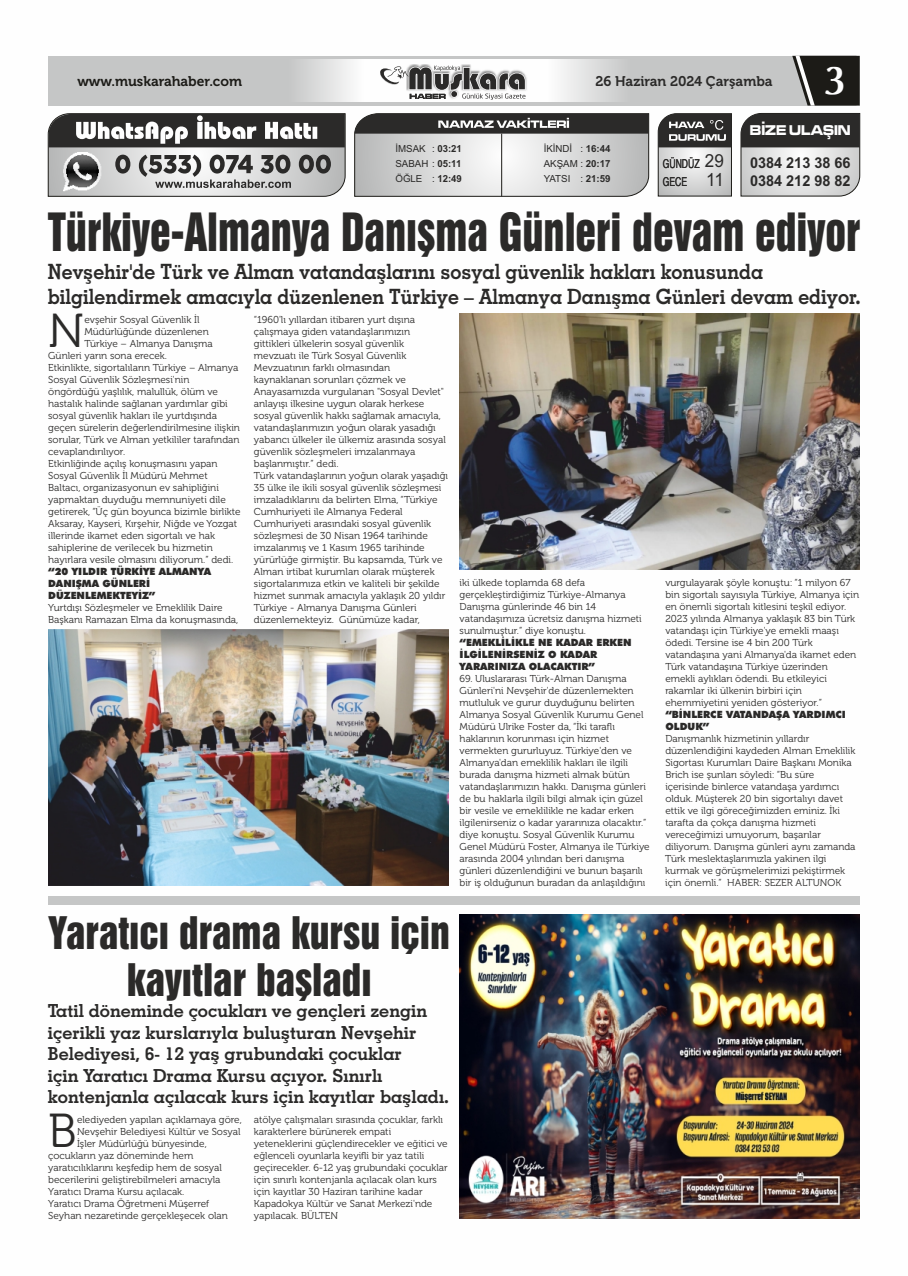
<style>
.page{position:relative;width:908px;height:1276px;background:#fff}
.page>*{position:absolute;margin:0;border:0;box-sizing:border-box;transform-origin:0 0}
.t1{font:48.1px "Swiss 921 BT";color:#2b2a29;scale:.88 1}
.t2{font:47.5px "Museo 300";color:#2b2a29}
.t3{font:41px/47.3px "Swiss 921 BT";color:#2b2a29;text-align:center}
.t4{font:700 40.7px "Optima";color:#fefefe}
.t5{font:21.1px/25.3px "Geometric Slabserif 703 Bold BT";color:#2b2a29;scale:.93 1}
.t6{font:18px/21.6px "Geometric Slabserif 703 Bold BT";color:#2b2a29}
.t7{font:700 15px/17.1px "Arial Narrow";color:#2b2a29;scale:1.17 1}
.t8{font:14.7px "Microgramma D Bold Exte";color:#fefefe;scale:.85 1}
.t9{font:14px "Museo 700";color:#2b2a29}
.t10{font:14px "Museo 700";color:#1c1b17}
.t11{font:condensed 12.3px "Helvetica";color:#2b2a29;scale:.86 1}
.t12{font:10px/12px "Museo 300";color:#2b2a29}
.t13{font:900 10px/12px "Futura BT";color:#2b2a29}
.t14{font:9.7px/14.8px "Arial";color:#2b2a29}
.t15{font:700 9.7px "Arial";color:#2b2a29}
.s1{font-weight:700}
.s2{font-weight:400}
.s3{font-family:"Arial";font-stretch:normal;font-size:18px}
.s4{font-family:"Arial";font-stretch:normal;font-size:18.1px}
</style>
<div class="page">
<div style="left:48px;top:56px;width:811px;height:50px;background:#c5c6c6"></div>
<img style="left:303px;top:60px;width:312px;height:41px">
<svg style="left:792px;top:56px;width:67px;height:50px;background:#3e3d3a"></svg>
<img style="left:406px;top:64px;width:121px;height:36px">
<svg style="left:378px;top:66px;width:148px;height:36px;background:#adacac"></svg>
<svg style="left:47px;top:113px;width:299px;height:84px;background:#8e8e8e"></svg>
<svg style="left:354px;top:113px;width:295px;height:84px;background:#b0b0b0"></svg>
<svg style="left:657px;top:113px;width:75px;height:84px;background:#9d9c9c"></svg>
<svg style="left:740px;top:112px;width:120px;height:85px;background:#969695"></svg>
<img style="left:459px;top:313px;width:400px;height:256px">
<img style="left:48px;top:630px;width:400px;height:256px">
<div style="left:48px;top:896px;width:811px;height:8px;background:#c5c6c6"></div>
<img style="left:459px;top:914px;width:400px;height:304px">
<h3 class="t10" style="left:77px;top:75px;width:166px">www.muskarahaber.com</h3>
<h3 class="t9" style="left:595px;top:75px;width:179px">26 Haziran 2024 Çarşamba</h3>
<h3 class="t4" style="left:822px;top:62px;width:26px">3</h3>
<h3 class="t8" style="left:749px;top:124px;width:120px">BİZE ULAŞIN</h3>
<p class="t14" style="left:395px;top:143px;width:67px">İMSAK<br>SABAH : <span class="s1">05:11</span></p>
<p class="t14" style="left:543px;top:143px;width:68px">İKİNDİ<br>AKŞAM : <span class="s1">20:17</span></p>
<p class="t15" style="left:432px;top:145px;width:31px"><span class="s2">:</span> 03:21</p>
<p class="t15" style="left:580px;top:145px;width:32px"><span class="s2">:</span> 16:44</p>
<p class="t14" style="left:395px;top:172px;width:68px">ÖĞLE : <span class="s1">12:49</span></p>
<p class="t14" style="left:543px;top:172px;width:68px">YATSI : <span class="s1">21:59</span></p>
<p class="t11" style="left:662px;top:159px;width:73px">GÜNDÜZ <span class="s3">29</span></p>
<h3 class="t7" style="left:749px;top:156px;width:87px">0384 213 38 66<br>0384 212 98 82</h3>
<p class="t11" style="left:662px;top:177px;width:73px">GECE <span class="s4">11</span></p>
<h1 class="t1" style="left:48px;top:215px;width:924px">Türkiye-Almanya Danışma Günleri devam ediyor</h1>
<h3 class="t5" style="left:48px;top:261px;width:875px">Nevşehir'de Türk ve Alman vatandaşlarını sosyal güvenlik hakları konusunda bilgilendirmek amacıyla düzenlenen Türkiye – Almanya Danışma Günleri devam ediyor.</h3>
<h2 class="t2" style="left:48px;top:311px;width:38px">N</h2>
<p class="t12" style="left:84px;top:314px;width:117px">evşehir Sosyal Güvenlik İl</p>
<p class="t12" style="left:84px;top:326px;width:126px">Müdürlüğünde düzenlenen</p>
<p class="t12" style="left:84px;top:338px;width:130px">Türkiye – Almanya Danışma</p>
<p class="t12" style="left:48px;top:350px;width:120px">Günleri yarın sona erecek.</p>
<p class="t12" style="left:48px;top:362px;width:191px">Etkinlikte, sigortalıların Türkiye – Almanya</p>
<p class="t12" style="left:48px;top:374px;width:143px">Sosyal Güvenlik Sözleşmesi'nin</p>
<p class="t12" style="left:48px;top:386px;width:171px">öngördüğü yaşlılık, malullük, ölüm ve</p>
<p class="t12" style="left:48px;top:398px;width:181px">hastalık halinde sağlanan yardımlar gibi</p>
<p class="t12" style="left:48px;top:410px;width:170px">sosyal güvenlik hakları ile yurtdışında</p>
<p class="t12" style="left:48px;top:422px;width:193px">geçen sürelerin değerlendirilmesine ilişkin</p>
<p class="t12" style="left:48px;top:434px;width:193px">sorular, Türk ve Alman yetkililer tarafından</p>
<p class="t12" style="left:48px;top:446px;width:78px">cevaplandırılıyor.</p>
<p class="t12" style="left:48px;top:458px;width:171px">Etkinliğinde açılış konuşmasını yapan</p>
<p class="t12" style="left:48px;top:470px;width:161px">Sosyal Güvenlik İl Müdürü Mehmet</p>
<p class="t12" style="left:48px;top:482px;width:172px">Baltacı, organizasyonun ev sahipliğini</p>
<p class="t12" style="left:48px;top:494px;width:179px">yapmaktan duyduğu memnuniyeti dile</p>
<p class="t12" style="left:48px;top:506px;width:194px">getirerek, “Üç gün boyunca bizimle birlikte</p>
<p class="t12" style="left:48px;top:518px;width:190px">Aksaray, Kayseri, Kırşehir, Niğde ve Yozgat</p>
<p class="t12" style="left:48px;top:530px;width:168px">illerinde ikamet eden sigortalı ve hak</p>
<p class="t12" style="left:48px;top:542px;width:166px">sahiplerine de verilecek bu hizmetin</p>
<p class="t12" style="left:48px;top:554px;width:186px">hayırlara vesile olmasını diliyorum.” dedi.</p>
<p class="t13" style="left:48px;top:566px;width:164px">“20 YILDIR TÜRKİYE ALMANYA<br>DANIŞMA GÜNLERİ<br>DÜZENLEMEKTEYİZ”</p>
<p class="t12" style="left:48px;top:602px;width:191px">Yurtdışı Sözleşmeler ve Emeklilik Daire<br>Başkanı Ramazan Elma da konuşmasında,</p>
<p class="t12" style="left:254px;top:314px;width:195px">“1960'lı yıllardan itibaren yurt dışına çalışmaya giden vatandaşlarımızın gittikleri ülkelerin sosyal güvenlik mevzuatı ile Türk Sosyal Güvenlik Mevzuatının farklı olmasından kaynaklanan sorunları çözmek ve Anayasamızda vurgulanan "Sosyal Devlet" anlayışı ilkesine uygun olarak herkese sosyal güvenlik hakkı sağlamak amacıyla, vatandaşlarımızın yoğun olarak yasadığı yabancı ülkeler ile ülkemiz arasında sosyal güvenlik sözleşmeleri imzalanmaya başlanmıştır.” dedi.<br>Türk vatandaşlarının yoğun olarak yaşadığı 35 ülke ile ikili sosyal güvenlik sözleşmesi imzaladıklarını da belirten Elma, “Türkiye Cumhuriyeti ile Almanya Federal Cumhuriyeti arasındaki sosyal güvenlik sözleşmesi de 30 Nisan 1964 tarihinde imzalanmış ve 1 Kasım 1965 tarihinde yürürlüğe girmiştir. Bu kapsamda, Türk ve Alman irtibat kurumları olarak müşterek sigortalarımıza etkin ve kaliteli bir şekilde hizmet sunmak amacıyla yaklaşık 20 yıldır Türkiye - Almanya Danışma Günleri düzenlemekteyiz. Günümüze kadar,</p>
<p class="t12" style="left:459px;top:577px;width:183px">iki ülkede toplamda 68 defa gerçekleştirdiğimiz Türkiye-Almanya Danışma günlerinde 46 bin 14 vatandaşımıza ücretsiz danışma hizmeti sunulmuştur.” diye konuştu.</p>
<p class="t13" style="left:459px;top:637px;width:173px">“EMEKLİLİKLE NE KADAR ERKEN<br>İLGİLENİRSENİZ O KADAR<br>YARARINIZA OLACAKTIR”</p>
<p class="t12" style="left:459px;top:673px;width:191px">69. Uluslararası Türk-Alman Danışma Günleri'ni Nevşehir'de düzenlemekten mutluluk ve gurur duyduğunu belirten Almanya Sosyal Güvenlik Kurumu Genel Müdürü Ulrike Foster da, “İki taraflı haklarının korunması için hizmet vermekten gururluyuz. Türkiye'den ve Almanya'dan emeklilik hakları ile ilgili burada danışma hizmeti almak bütün vatandaşlarımızın hakkı. Danışma günleri de bu haklarla ilgili bilgi almak için güzel bir vesile ve emeklilikle ne kadar erken ilgilenirseniz o kadar yararınıza olacaktır.” diye konuştu. Sosyal Güvenlik Kurumu Genel Müdürü Foster, Almanya ile Türkiye arasında 2004 yılından beri danışma günleri düzenlendiğini ve bunun başarılı bir iş olduğunun buradan da anlaşıldığını</p>
<h3 class="t3" style="left:49px;top:914px;width:402px">Yaratıcı drama kursu için kayıtlar başladı</h3>
<h3 class="t6" style="left:48px;top:1001px;width:402px">Tatil döneminde çocukları ve gençleri zengin içerikli yaz kurslarıyla buluşturan Nevşehir Belediyesi, 6- 12 yaş grubundaki çocuklar<br>için Yaratıcı Drama Kursu açıyor. Sınırlı kontenjanla açılacak kurs için kayıtlar başladı.</h3>
<h2 class="t2" style="left:48px;top:1111px;width:30px">B</h2>
<p class="t12" style="left:77px;top:1114px;width:166px">elediyeden yapılan açıklamaya göre,</p>
<p class="t12" style="left:77px;top:1126px;width:165px">Nevşehir Belediyesi Kültür ve Sosyal</p>
<p class="t12" style="left:77px;top:1138px;width:131px">İşler Müdürlüğü bünyesinde,</p>
<p class="t12" style="left:48px;top:1150px;width:146px">çocukların yaz döneminde hem</p>
<p class="t12" style="left:48px;top:1162px;width:175px">yaratıcılıklarını keşfedip hem de sosyal</p>
<p class="t12" style="left:48px;top:1174px;width:174px">becerilerini geliştirebilmeleri amacıyla</p>
<p class="t12" style="left:48px;top:1186px;width:138px">Yaratıcı Drama Kursu açılacak.</p>
<p class="t12" style="left:48px;top:1198px;width:162px">Yaratıcı Drama Öğretmeni Müşerref</p>
<p class="t12" style="left:48px;top:1210px;width:181px">Seyhan nezaretinde gerçekleşecek olan</p>
<p class="t12" style="left:254px;top:1114px;width:195px">atölye çalışmaları sırasında çocuklar, farklı karakterlere bürünerek empati yeteneklerini güçlendirecekler ve eğitici ve eğlenceli oyunlarla keyifli bir yaz tatili geçirecekler. 6-12 yaş grubundaki çocuklar için sınırlı kontenjanla açılacak olan kurs için kayıtlar 30 Haziran tarihine kadar Kapadokya Kültür ve Sanat Merkezi'nde yapılacak. BÜLTEN</p>
<p class="t12" style="left:665px;top:577px;width:195px">vurgulayarak şöyle konuştu: “1 milyon 67 bin sigortalı sayısıyla Türkiye, Almanya için en önemli sigortalı kitlesini teşkil ediyor.<br>2023 yılında Almanya yaklaşık 83 bin Türk vatandaşı için Türkiye'ye emekli maaşı ödedi. Tersine ise 4 bin 200 Türk vatandaşına yani Almanya'da ikamet eden Türk vatandaşına Türkiye üzerinden emekli aylıkları ödendi. Bu etkileyici rakamlar iki ülkenin birbiri için ehemmiyetini yeniden gösteriyor.”</p>
<p class="t13" style="left:665px;top:709px;width:182px">“BİNLERCE VATANDAŞA YARDIMCI<br>OLDUK”</p>
<p class="t12" style="left:665px;top:733px;width:192px">Danışmanlık hizmetinin yıllardır düzenlendiğini kaydeden Alman Emeklilik Sigortası Kurumları Daire Başkanı Monika Brich ise şunları söyledi: “Bu süre içerisinde binlerce vatandaşa yardımcı olduk. Müşterek 20 bin sigortalıyı davet ettik ve ilgi göreceğimizden eminiz. İki tarafta da çokça danışma hizmeti vereceğimizi umuyorum, başarılar diliyorum. Danışma günleri aynı zamanda Türk meslektaşlarımızla yakinen ilgi kurmak ve görüşmelerimizi pekiştirmek için önemli.” HABER: SEZER ALTUNOK</p>
</div>
